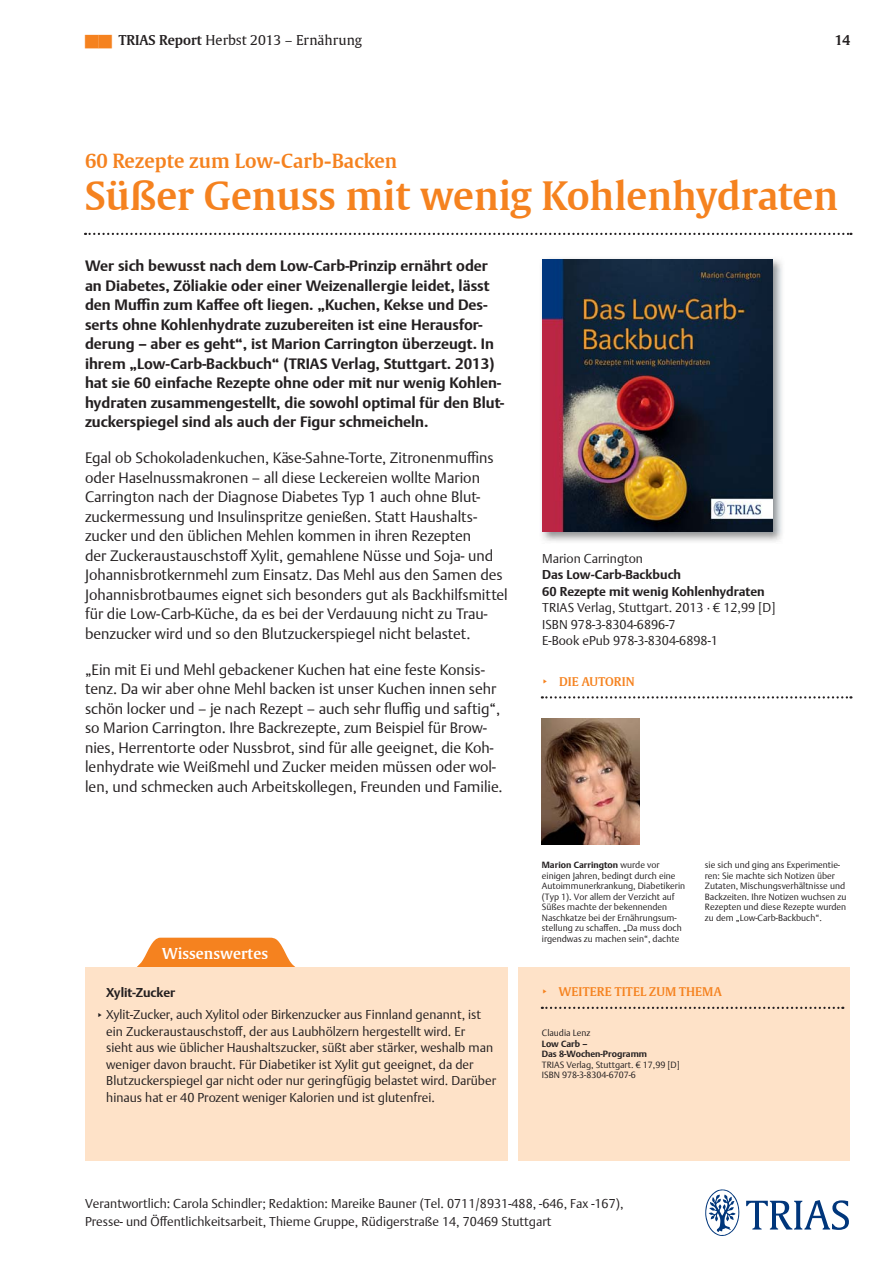
<style>
.page{position:relative;width:893px;height:1263px;background:#fff}
.page>*{position:absolute;margin:0;border:0;box-sizing:border-box;transform-origin:0 0}
.t1{font:600 39px "Thieme Gulliver 2008";color:#f5821f}
.t2{font:600 19.5px "Thieme Gulliver 2008";color:#f5821f}
.t3{font:300 15px/19.5px "Thieme Argo 2008";color:#231f20}
.t4{font:700 15px/19.5px "Thieme Argo 2008";color:#231f20}
.t5{font:600 15px "Thieme Gulliver 2008";color:#fff}
.t6{font:13.5px "Thieme Gulliver 2008";color:#231f20}
.t7{font:600 13.5px "Thieme Gulliver 2008";color:#231f20}
.t8{font:300 12.75px/16.5px "Thieme Argo 2008";color:#231f20}
.t9{font:700 12.75px/16.5px "Thieme Argo 2008";color:#231f20}
.t10{font:600 12px "Thieme Gulliver 2008";letter-spacing:.005em;color:#f5821f}
.t11{font:300 9px/10.5px "Thieme Argo 2008";color:#231f20}
.t12{font:700 9px/10.5px "Thieme Argo 2008";color:#231f20}
.s1{font-weight:600;color:#f5821f}
.s2{font-weight:600}
.s3{font-weight:700}
</style>
<div class="page">
<svg style="left:705px;top:1189px;width:144px;height:47px"></svg>
<img style="left:542px;top:719px;width:97px;height:125px">
<img style="left:541px;top:259px;width:241px;height:283px">
<img style="left:542px;top:259px;width:231px;height:272px">
<svg style="left:542px;top:696px;width:309px;height:2px"></svg>
<svg style="left:137px;top:938px;width:159px;height:29px;background:#f6923c"></svg>
<div style="left:85px;top:967px;width:423px;height:194px;background:#fee2c8"></div>
<div style="left:518px;top:967px;width:332px;height:194px;background:#fee2c8"></div>
<svg style="left:85px;top:233px;width:766px;height:2px"></svg>
<svg style="left:542px;top:1007px;width:301px;height:2px"></svg>
<p class="t6" style="left:85px;top:34px;width:278px"><span class="s1">██</span> <span class="s2">TRIAS Report</span> Herbst 2013 – Ernährung</p>
<p class="t7" style="left:835px;top:34px;width:17px">14</p>
<h2 class="t2" style="left:85px;top:153px;width:314px">60 Rezepte zum Low-Carb-Backen</h2>
<h1 class="t1" style="left:85px;top:180px;width:755px">Süßer Genuss mit wenig Kohlenhydraten</h1>
<p class="t4" style="left:85px;top:256px;width:421px">Wer sich bewusst nach dem Low-Carb-Prinzip ernährt oder an Diabetes, Zöliakie oder einer Weizenallergie leidet, lässt den Muffin zum Kaffee oft liegen. „Kuchen, Kekse und Des&shy;serts ohne Kohlenhydrate zuzubereiten ist eine Herausfor&shy;derung – aber es geht“, ist Marion Carrington überzeugt. In ihrem „Low-Carb-Backbuch“ (TRIAS Verlag, Stuttgart. 2013) hat sie 60 einfache Rezepte ohne oder mit nur wenig Kohlen&shy;hydraten zusammengestellt, die sowohl optimal für den Blut&shy;zuckerspiegel sind als auch der Figur schmeicheln.</p>
<p class="t3" style="left:85px;top:448px;width:424px">Egal ob Schokoladenkuchen, Käse-Sahne-Torte, Zitronenmuffins oder Haselnussmakronen – all diese Leckereien wollte Marion Carrington nach der Diagnose Diabetes Typ 1 auch ohne Blut&shy;zuckermessung und Insulinspritze genießen. Statt Haushalts&shy;zucker und den üblichen Mehlen kommen in ihren Rezepten<br>der Zuckeraustauschstoff Xylit, gemahlene Nüsse und Soja- und Johannisbrotkernmehl zum Einsatz. Das Mehl aus den Samen des Johannisbrotbaumes eignet sich besonders gut als Backhilfsmittel für die Low-Carb-Küche, da es bei der Verdauung nicht zu Trau&shy;benzucker wird und so den Blutzuckerspiegel nicht belastet.</p>
<p class="t3" style="left:85px;top:659px;width:419px">„Ein mit Ei und Mehl gebackener Kuchen hat eine feste Konsis&shy;tenz. Da wir aber ohne Mehl backen ist unser Kuchen innen sehr schön locker und – je nach Rezept – auch sehr fluffig und saftig“, so Marion Carrington. Ihre Backrezepte, zum Beispiel für Brow&shy;nies, Herrentorte oder Nussbrot, sind für alle geeignet, die Koh&shy;lenhydrate wie Weißmehl und Zucker meiden müssen oder wol&shy;len, und schmecken auch Arbeitskollegen, Freunden und Familie.</p>
<p class="t5" style="left:162px;top:947px;width:108px">Wissenswertes</p>
<p class="t9" style="left:106px;top:983px;width:71px">Xylit-Zucker</p>
<p class="t8" style="left:106px;top:1006px;width:391px;text-indent:-9px">‣ Xylit-Zucker, auch Xylitol oder Birkenzucker aus Finnland genannt, ist ein Zuckeraustauschstoff, der aus Laubhölzern hergestellt wird. Er<br>sieht aus wie üblicher Haushaltszucker, süßt aber stärker, weshalb man weniger davon braucht. Für Diabetiker ist Xylit gut geeignet, da der Blutzuckerspiegel gar nicht oder nur geringfügig belastet wird. Darüber hinaus hat er 40 Prozent weniger Kalorien und ist glutenfrei.</p>
<p class="t8" style="left:542px;top:550px;width:102px">Marion Carrington</p>
<p class="t9" style="left:542px;top:566px;width:224px">Das Low-Carb-Backbuch<br>60 Rezepte mit wenig Kohlenhydraten</p>
<p class="t8" style="left:542px;top:599px;width:235px">TRIAS Verlag, Stuttgart. 2013 · € 12,99 [D]<br>ISBN 978-3-8304-6896-7<br>E-Book ePub 978-3-8304-6898-1</p>
<p class="t10" style="left:542px;top:676px;width:94px">‣ DIE AUTORIN</p>
<p class="t11" style="left:542px;top:859px;width:145px"><span class="s3">Marion Carrington</span> wurde vor einigen Jahren, bedingt durch eine Autoimmunerkrankung, Diabetikerin (Typ 1). Vor allem der Verzicht auf Süßes machte der bekennenden Naschkatze bei der Ernährungsum&shy;stellung zu schaffen. „Da muss doch irgendwas zu machen sein“, dachte</p>
<p class="t11" style="left:705px;top:859px;width:143px">sie sich und ging ans Experimentie&shy;ren: Sie machte sich Notizen über Zutaten, Mischungsverhältnisse und Backzeiten. Ihre Notizen wuchsen zu Rezepten und diese Rezepte wurden zu dem „Low-Carb-Backbuch“.</p>
<p class="t10" style="left:542px;top:986px;width:181px">‣ WEITERE TITEL ZUM THEMA</p>
<p class="t11" style="left:542px;top:1027px;width:50px">Claudia Lenz</p>
<p class="t12" style="left:542px;top:1038px;width:107px">Low Carb –<br>Das 8-Wochen-Programm</p>
<p class="t11" style="left:542px;top:1059px;width:139px">TRIAS Verlag, Stuttgart. € 17,99 [D]<br>ISBN 978-3-8304-6707-6</p>
<p class="t8" style="left:85px;top:1194px;width:540px;line-height:18px">Verantwortlich: Carola Schindler; Redaktion: Mareike Bauner (Tel. 0711/8931-488, -646, Fax -167),<br>Presse- und Öffentlichkeitsarbeit, Thieme Gruppe, Rüdigerstraße 14, 70469 Stuttgart</p>
</div>
